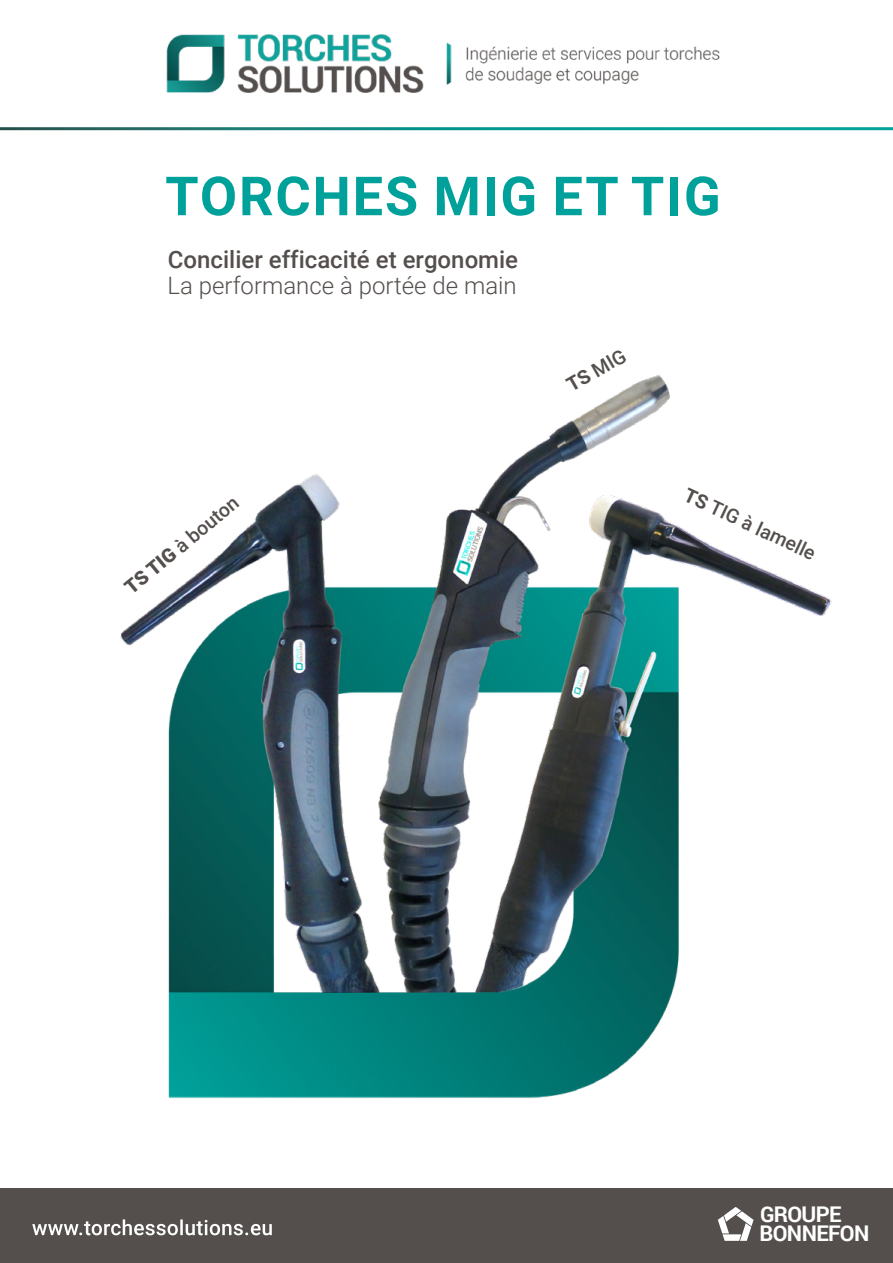
<style>
.page{position:relative;width:893px;height:1263px;background:#fff}
.page>*{position:absolute;margin:0;border:0;box-sizing:border-box;transform-origin:0 0}
.t1{font:700 54px "Roboto";letter-spacing:.035em;color:#00a19a}
.t2{font:500 24px "Roboto";color:#544f4d}
.t3{font:300 24px "Roboto";color:#544f4d}
.t4{font:700 21.6px "Roboto";letter-spacing:-.03em;color:#fff}
.t5{font:500 19.5px "Roboto";color:#544f4d}
.s1{font-weight:900}
.s2{font-weight:700}
</style>
<div class="page">
<img style="left:120px;top:374px;width:712px;height:724px">
<div style="left:0;top:1188px;width:893px;height:75px;background:#544f4d"></div>
<svg style="left:718px;top:1207px;width:36px;height:34px"></svg>
<img style="left:166px;top:34px;width:554px;height:59px">
<svg style="left:32px;top:1219px;width:240px;height:16px"></svg>
<h1 class="t1" style="left:165px;top:158px;width:557px">TORCHES MIG ET TIG</h1>
<p class="t2" style="left:168px;top:243px;width:352px">Concilier efficacité et ergonomie</p>
<p class="t3" style="left:167px;top:268px;width:351px">La performance à portée de main</p>
<p class="t5" style="left:119px;top:580px;width:143px;rotate:-40deg"><span class="s1">TS TIG</span> à bouton</p>
<p class="t5" style="left:562px;top:374px;width:66px;rotate:-30deg"><span class="s2">TS</span> MIG</p>
<p class="t5" style="left:691px;top:481px;width:144px;rotate:25deg"><span class="s2">TS</span> TIG à lamelle</p>
<p class="t4" style="left:760px;top:1199px;width:83px">GROUPE</p>
<p class="t4" style="left:760px;top:1218px;width:111px">BONNEFON</p>
</div>
